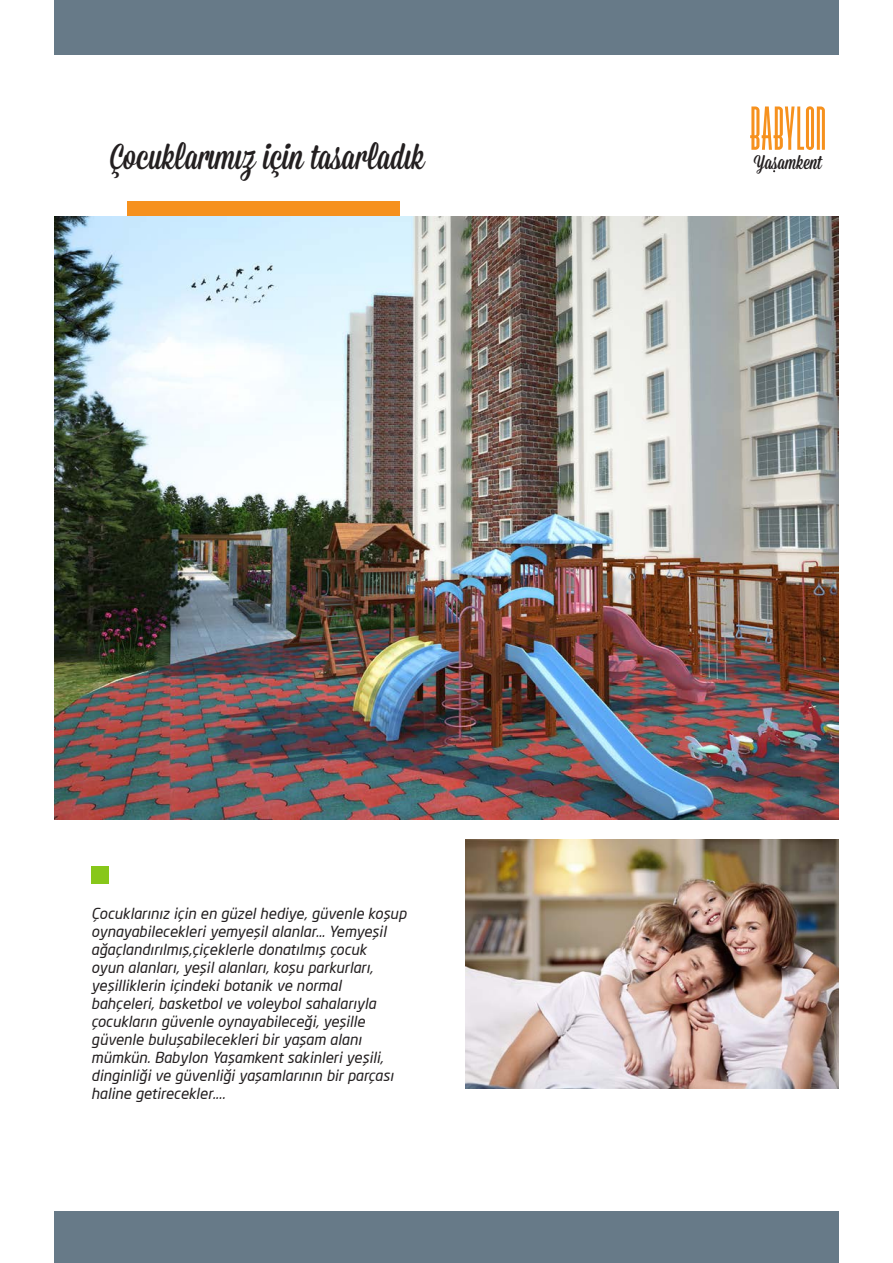
<style>
.page{position:relative;width:893px;height:1263px;background:#fff}
.page>*{position:absolute;margin:0;border:0;box-sizing:border-box;transform-origin:0 0}
.t1{font:700 70.2px "Valencia";color:#f6911e}
.t2{font:36px "Mission Script";color:#231f20}
.t3{font:19.8px "Mission Script";color:#231f20}
.t4{font:italic 15px/18px "Neo Sans Pro";color:#231f20}
</style>
<div class="page">
<div style="left:55px;top:0;width:784px;height:54px;background:#677a88"></div>
<div style="left:55px;top:1212px;width:784px;height:51px;background:#677a88"></div>
<div style="left:128px;top:201px;width:272px;height:44px;background:#f6911e"></div>
<img style="left:466px;top:840px;width:373px;height:249px">
<img style="left:55px;top:216px;width:784px;height:603px">
<div style="left:91px;top:866px;width:18px;height:17px;background:#87c71a"></div>
<p class="t2" style="left:111px;top:135px;width:316px">Çocuklarımız için tasarladık</p>
<p class="t4" style="left:91px;top:904px;width:317px">Çocuklarınız için en güzel hediye, güvenle koşup oynayabilecekleri yemyeşil alanlar… Yemyeşil ağaçlandırılmış,çiçeklerle donatılmış çocuk<br>oyun alanları, yeşil alanları, koşu parkurları, yeşilliklerin içindeki botanik ve normal bahçeleri, basketbol ve voleybol sahalarıyla çocukların güvenle oynayabileceği, yeşille güvenle buluşabilecekleri bir yaşam alanı mümkün. Babylon Yaşamkent sakinleri yeşili, dinginliği ve güvenliği yaşamlarının bir parçası haline getirecekler....</p>
<p class="t1" style="left:749px;top:103px;width:78px">BABYLON</p>
<p class="t3" style="left:754px;top:151px;width:70px">Yasamkent</p>
</div>
